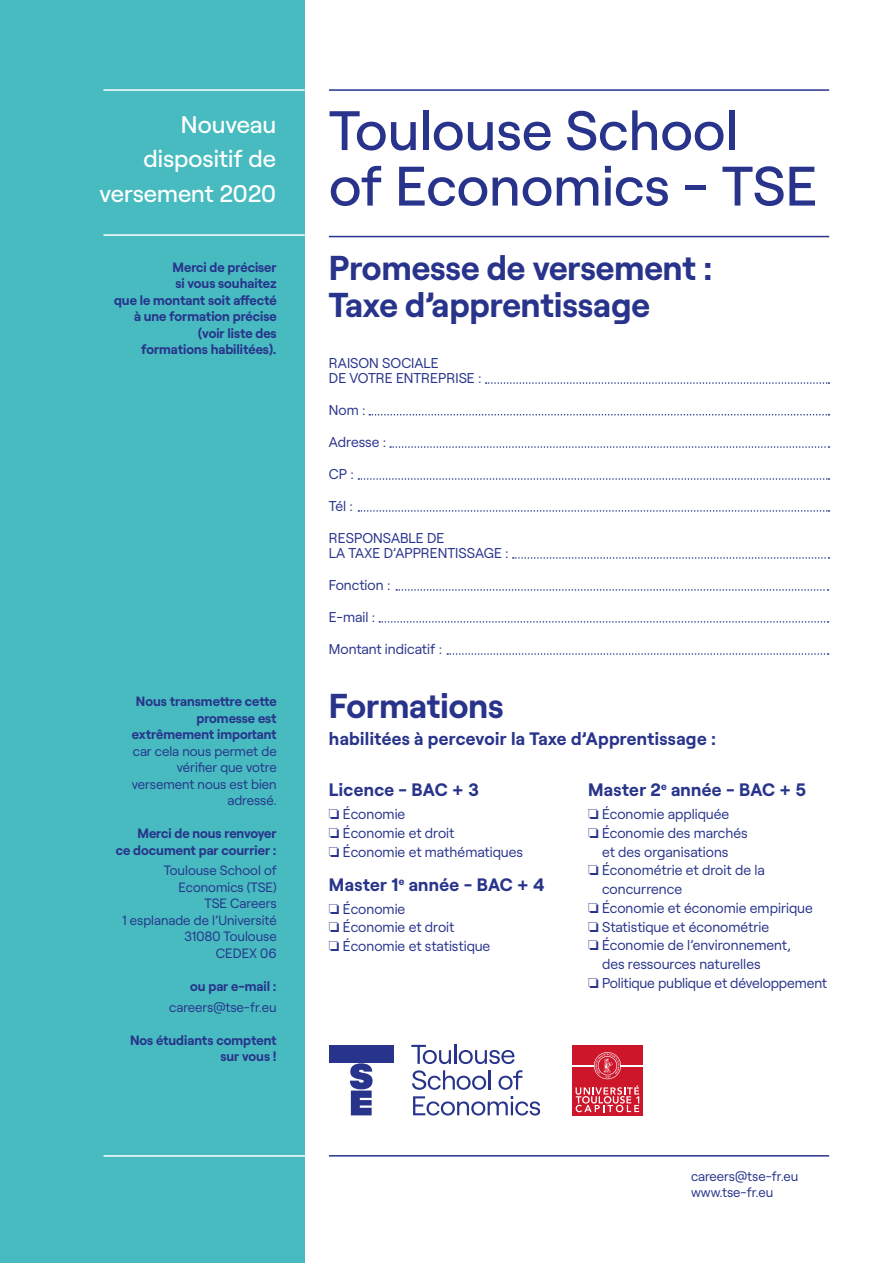
<style>
.page{position:relative;width:893px;height:1263px;background:#fff}
.page>*{position:absolute;margin:0;border:0;box-sizing:border-box;transform-origin:0 0}
.t1{font:500 55.5px/55.5px "Roobert";color:#28348b}
.t2{font:700 34.5px/37.5px "Roobert";color:#28348b}
.t3{font:500 24px/34.5px "Roobert";color:#fff;text-align:right}
.t4{font:700 18px "Roobert";letter-spacing:.02em;color:#28348b}
.t5{font:14.25px/18.8px "Roobert";color:#28348b}
.t6{font:700 13.5px/16.5px "Roobert";color:#28348b;text-align:right}
.t7{font:13.5px/16.5px "Roobert";color:#28348b;text-align:right}
</style>
<div class="page">
<hr style="left:329px;top:89px;width:500px;height:2px;background:#28348b">
<hr style="left:329px;top:236px;width:500px;height:1px;background:#28348b">
<hr style="left:329px;top:1155px;width:500px;height:1px;background:#28348b">
<svg style="left:411px;top:1045px;width:40px;height:19px"></svg>
<hr style="left:454px;top:1044px;width:2px;height:20px;background:#28348b">
<svg style="left:459px;top:1050px;width:55px;height:14px"></svg>
<svg style="left:412px;top:1070px;width:78px;height:20px"></svg>
<svg style="left:498px;top:1070px;width:24px;height:20px"></svg>
<svg style="left:413px;top:1096px;width:127px;height:19px"></svg>
<div style="left:329px;top:1045px;width:65px;height:17px;background:#28348b"></div>
<svg style="left:350px;top:1063px;width:23px;height:52px"></svg>
<svg style="left:572px;top:1045px;width:71px;height:71px;background:#d5384a"></svg>
<div style="left:0;top:0;width:305px;height:1263px;background:#47bbc0"></div>
<svg style="left:486px;top:382px;width:343px;height:2px"></svg>
<svg style="left:369px;top:414px;width:460px;height:1px"></svg>
<svg style="left:390px;top:446px;width:439px;height:2px"></svg>
<svg style="left:358px;top:510px;width:471px;height:2px"></svg>
<svg style="left:358px;top:478px;width:471px;height:2px"></svg>
<svg style="left:513px;top:557px;width:316px;height:2px"></svg>
<svg style="left:396px;top:589px;width:432px;height:2px"></svg>
<svg style="left:379px;top:621px;width:449px;height:2px"></svg>
<svg style="left:447px;top:653px;width:381px;height:2px"></svg>
<hr style="left:103px;top:89px;width:202px;height:2px;background:#fff">
<hr style="left:103px;top:234px;width:202px;height:2px;background:#fff">
<hr style="left:104px;top:1155px;width:201px;height:2px;background:#fff">
<h3 class="t3" style="left:100px;top:105px;width:178px">Nouveau dispositif de versement 2020</h3>
<p class="t6" style="left:114px;top:258px;width:164px">Merci de préciser<br>si vous souhaitez<br>que le montant soit affecté à une formation précise (voir liste des<br>formations habilitées).</p>
<p class="t6" style="left:132px;top:692px;width:146px">Nous transmettre cette promesse est extrêmement important</p>
<p class="t7" style="left:132px;top:741px;width:146px">car cela nous permet de vérifier que votre versement nous est bien adressé.</p>
<p class="t6" style="left:116px;top:824px;width:162px">Merci de nous renvoyer<br>ce document par courrier :</p>
<p class="t7" style="left:122px;top:861px;width:156px">Toulouse School of<br>Economics (TSE)<br>TSE Careers<br>1 esplanade de l’Université<br>31080 Toulouse<br>CEDEX 06</p>
<p class="t6" style="left:190px;top:976px;width:88px">ou par e-mail :</p>
<p class="t7" style="left:169px;top:997px;width:109px">careers@tse-fr.eu</p>
<p class="t6" style="left:130px;top:1030px;width:148px">Nos étudiants comptent sur vous !</p>
<h1 class="t1" style="left:329px;top:98px;width:490px">Toulouse School<br>of Economics - TSE</h1>
<h2 class="t2" style="left:329px;top:246px;width:385px">Promesse de versement :<br>Taxe d’apprentissage</h2>
<p class="t5" style="left:329px;top:354px;width:154px;line-height:15px">RAISON SOCIALE<br>DE VOTRE ENTREPRISE :</p>
<p class="t5" style="left:329px;top:399px;width:38px">Nom :</p>
<p class="t5" style="left:329px;top:431px;width:59px">Adresse :</p>
<p class="t5" style="left:329px;top:463px;width:26px">CP :</p>
<p class="t5" style="left:329px;top:495px;width:26px">Tél :</p>
<p class="t5" style="left:329px;top:529px;width:181px;line-height:15px">RESPONSABLE DE<br>LA TAXE D’APPRENTISSAGE :</p>
<p class="t5" style="left:329px;top:574px;width:63px">Fonction :</p>
<p class="t5" style="left:329px;top:606px;width:48px">E-mail :</p>
<p class="t5" style="left:329px;top:638px;width:115px">Montant indicatif :</p>
<h2 class="t2" style="left:329px;top:684px;width:176px">Formations</h2>
<p class="t4" style="left:329px;top:725px;width:389px">habilitées à percevoir la Taxe d’Apprentissage :</p>
<p class="t4" style="left:329px;top:776px;width:152px">Licence - BAC + 3</p>
<p class="t5" style="left:329px;top:804px;width:196px">❏ Économie<br>❏ Économie et droit<br>❏ Économie et mathématiques</p>
<p class="t4" style="left:329px;top:870px;width:217px">Master 1<sup>e</sup> année - BAC + 4</p>
<p class="t5" style="left:329px;top:898px;width:163px">❏ Économie<br>❏ Économie et droit<br>❏ Économie et statistique</p>
<p class="t4" style="left:588px;top:776px;width:220px">Master 2<sup>e</sup> année - BAC + 5</p>
<p class="t5" style="left:588px;top:804px;width:143px">❏ Économie appliquée</p>
<p class="t5" style="left:588px;top:822px;width:161px">❏ Économie des marchés</p>
<p class="t5" style="left:602px;top:841px;width:128px">et des organisations</p>
<p class="t5" style="left:588px;top:860px;width:178px">❏ Économétrie et droit de la</p>
<p class="t5" style="left:602px;top:879px;width:82px">concurrence</p>
<p class="t5" style="left:588px;top:897px;width:226px">❏ Économie et économie empirique</p>
<p class="t5" style="left:588px;top:916px;width:183px">❏ Statistique et économétrie</p>
<p class="t5" style="left:588px;top:935px;width:204px">❏ Économie de l’environnement,</p>
<p class="t5" style="left:602px;top:954px;width:160px">des ressources naturelles</p>
<p class="t5" style="left:588px;top:972px;width:240px">❏ Politique publique et développement</p>
<p class="t7" style="left:691px;top:1166px;width:109px;text-align:left">careers@tse-fr.eu www.tse-fr.eu</p>
</div>
